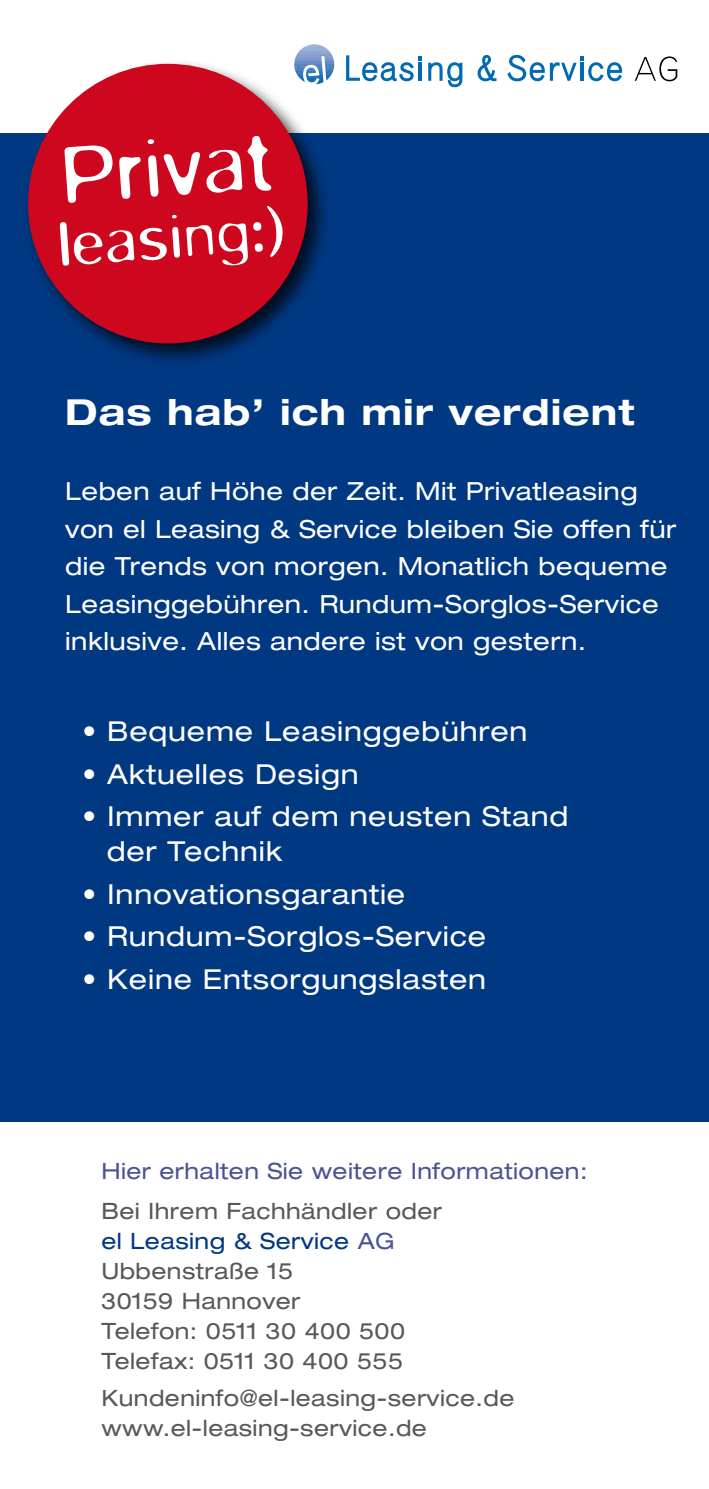
<style>
.page{position:relative;width:709px;height:1489px;background:#fff}
.page>*{position:absolute;margin:0;border:0;box-sizing:border-box;transform-origin:0 0}
.t1{font:300 89.5px "Blur";color:#fff}
.t2{font:300 66.75px "Blur";color:#fff}
.t3{font:700 expanded 35.75px "Helvetica Neue";letter-spacing:.03em;color:#fff}
.t4{font:expanded 27.5px/35px "Helvetica Neue";letter-spacing:.03em;color:#fff}
.t5{font:expanded 25px/37.5px "Helvetica Neue";letter-spacing:.02em;color:#fff}
.t6{font:expanded 22.5px/30px "Helvetica Neue";letter-spacing:.02em;color:#58585a}
.t7{font:expanded 22.5px "Helvetica Neue";letter-spacing:.02em;color:#4b5394}
.s1{color:#003882}
.s2{color:#4b5394}
</style>
<div class="page">
<div style="left:0;top:133px;width:709px;height:988px;background:#003882"></div>
<div style="left:22px;top:58px;width:308px;height:308px;background:#000;opacity:.75"></div>
<div style="left:28px;top:64px;width:280px;height:279px;background:#cd071e;border-radius:50%"></div>
<svg style="left:346px;top:55px;width:76px;height:26px"></svg>
<hr style="left:418px;top:63px;width:4px;height:18px;background:#006bb0">
<svg style="left:477px;top:55px;width:19px;height:26px"></svg>
<svg style="left:634px;top:56px;width:43px;height:25px"></svg>
<svg style="left:428px;top:62px;width:34px;height:25px"></svg>
<svg style="left:507px;top:55px;width:115px;height:26px"></svg>
<hr style="left:580px;top:63px;width:3px;height:18px;background:#006bb0">
<img style="left:294px;top:44px;width:40px;height:40px">
<h1 class="t1" style="left:58px;top:125px;width:212px;rotate:-4deg">Privat</h1>
<h2 class="t2" style="left:56px;top:208px;width:228px;rotate:-4deg">leasing:)</h2>
<h3 class="t3" style="left:65px;top:390px;width:571px">Das hab’ ich mir verdient</h3>
<p class="t5" style="left:65px;top:472px;width:612px">Leben auf Höhe der Zeit. Mit Privatleasing von el Leasing &amp; Service bleiben Sie offen für die Trends von morgen. Monatlich bequeme Leasinggebühren. Rundum-Sorglos-Service inklusive. Alles andere ist von gestern.</p>
<p class="t4" style="left:83px;top:713px;width:446px">• Bequeme Leasinggebühren</p>
<p class="t4" style="left:83px;top:756px;width:277px">• Aktuelles Design</p>
<p class="t4" style="left:107px;top:798px;width:463px;text-indent:-24px">• Immer auf dem neusten Stand der Technik</p>
<p class="t4" style="left:83px;top:875px;width:324px">• Innovationsgarantie</p>
<p class="t4" style="left:83px;top:918px;width:405px">• Rundum-Sorglos-Service</p>
<p class="t4" style="left:83px;top:960px;width:405px">• Keine Entsorgungslasten</p>
<p class="t7" style="left:101px;top:1156px;width:487px">Hier erhalten Sie weitere Informationen:</p>
<p class="t6" style="left:101px;top:1195px;width:342px">Bei Ihrem Fachhändler oder <span class="s1">el Leasing &amp; Service</span> <span class="s2">AG<br></span>Ubbenstraße 15<br>30159 Hannover<br>Telefon: 0511 30 400 500<br>Telefax: 0511 30 400 555</p>
<p class="t6" style="left:101px;top:1382px;width:414px">Kundeninfo@el-leasing-service.de www.el-leasing-service.de</p>
</div>
